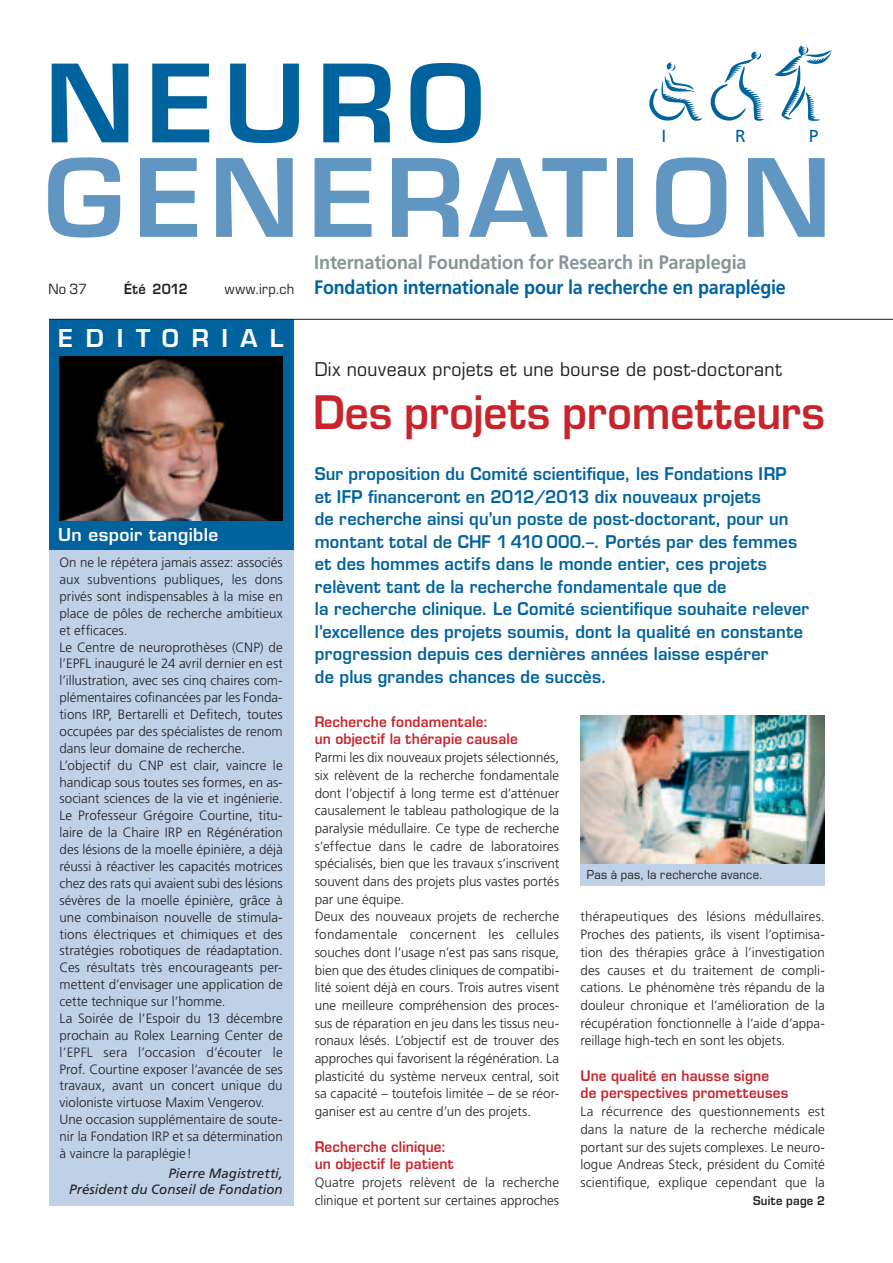
<style>
.page{position:relative;width:893px;height:1263px;background:#fff}
.page>*{position:absolute;margin:0;border:0;box-sizing:border-box;transform-origin:0 0}
.t1{font:600 105px "Eurostile LT";color:#6196c2;scale:1.05 1}
.t2{font:600 105px "Eurostile LT";color:#00639e;scale:1.05 1}
.t3{font:600 45px "Eurostile LT";letter-spacing:.01em;color:#c8242b;scale:.93 1}
.t4{font:600 24px "Eurostile LT";color:#fff}
.t5{font:700 19.5px "Frutiger LT";letter-spacing:-.01em;color:#00639e;scale:.92 1}
.t6{font:700 19.5px "Frutiger LT";letter-spacing:-.01em;color:#86949b;scale:.93 1}
.t7{font:18.45px "Eurostile LT";letter-spacing:.025em;color:#231f20;scale:.95 1}
.t8{font:17.4px "Frutiger";color:#00639e}
.t9{font:600 17.25px "Eurostile LT";letter-spacing:.02em;color:#fff}
.t10{font:600 17.1px/22.5px "Eurostile LT";letter-spacing:.015em;color:#00639e;scale:.95 1}
.t11{font:600 14.25px/17.7px "Eurostile LT";letter-spacing:.015em;color:#c8242b;scale:.95 1}
.t12{font:600 13.65px "Eurostile LT";letter-spacing:-.015em;color:#231f20;scale:.95 1}
.t13{font:13.65px "Eurostile LT";color:#231f20;scale:.95 1}
.t14{font:300 13.5px/16.8px "Frutiger LT";color:#231f20}
.t15{font:italic 13.5px/15.8px "Frutiger LT";letter-spacing:.005em;color:#231f20;text-align:right}
.t16{font:11.85px "Eurostile LT";letter-spacing:.025em;color:#231f20;scale:.95 1}
.t17{font:600 11.85px "Eurostile LT";letter-spacing:.02em;color:#231f20;scale:.95 1}
.s1{font-family:"Eurostile LT";font-weight:400;font-size:13.65px;color:#231f20}
</style>
<div class="page">
<svg style="left:649px;top:62px;width:54px;height:59px"></svg>
<svg style="left:711px;top:52px;width:54px;height:69px"></svg>
<svg style="left:774px;top:45px;width:58px;height:76px"></svg>
<div style="left:49px;top:319px;width:244px;height:886px;background:#bed1e6"></div>
<div style="left:49px;top:319px;width:244px;height:231px;background:#00639e"></div>
<img style="left:60px;top:356px;width:223px;height:164px">
<hr style="left:49px;top:319px;width:844px;height:1px;background:#231f20">
<img style="left:580px;top:715px;width:245px;height:149px">
<div style="left:580px;top:864px;width:245px;height:22px;background:#bed1e6"></div>
<h1 class="t2" style="left:44px;top:38px;width:421px">Neuro</h1>
<h1 class="t1" style="left:44px;top:133px;width:727px">generation</h1>
<h3 class="t6" style="left:314px;top:250px;width:466px">International Foundation for Research in Paraplegia</h3>
<p class="t13" style="left:48px;top:281px;width:42px">No 37</p>
<p class="t12" style="left:124px;top:281px;width:69px">été 2012</p>
<h3 class="t5" style="left:225px;top:276px;width:611px"><span class="s1">www.irp.ch</span> Fondation internationale pour la recherche en paraplégie</h3>
<p class="t8" style="left:661px;top:126px;width:6px">I</p>
<p class="t8" style="left:735px;top:126px;width:12px">R</p>
<p class="t8" style="left:809px;top:126px;width:11px">P</p>
<h3 class="t4" style="left:58px;top:323px;width:219px">Edit orial</h3>
<p class="t9" style="left:58px;top:524px;width:161px">Un espoir tangible</p>
<p class="t14" style="left:60px;top:554px;width:225px">On ne le répétera jamais assez: associés aux subventions publiques, les dons privés sont indispensables à la mise en place de pôles de recherche ambitieux et efficaces.<br>Le Centre de neuroprothèses (CNP) de l’EPFL inauguré le 24 avril dernier en est l’illustration, avec ses cinq chaires com&shy;plémentaires cofinancées par les Fonda&shy;tions IRP, Bertarelli et Defitech, toutes occupées par des spécialistes de renom dans leur domaine de recherche.<br>L’objectif du CNP est clair, vaincre le handicap sous toutes ses formes, en as&shy;sociant sciences de la vie et ingénierie.<br>Le Professeur Grégoire Courtine, titu&shy;laire de la Chaire IRP en Régénération des lésions de la moelle épinière, a déjà réussi à réactiver les capacités motrices chez des rats qui avaient subi des lésions sévères de la moelle épinière, grâce à une combinaison nouvelle de stimula&shy;tions électriques et chimiques et des stratégies robotiques de réadaptation.<br>Ces résultats très encourageants per&shy;mettent d’envisager une application de cette technique sur l’homme.<br>La Soirée de l’Espoir du 13 décembre prochain au Rolex Learning Center de l’EPFL sera l’occasion d’écouter le Prof. Courtine exposer l’avancée de ses travaux, avant un concert unique du violoniste virtuose Maxim Vengerov.<br>Une occasion supplémentaire de soute&shy;nir la Fondation IRP et sa détermination à vaincre la paraplégie!</p>
<p class="t15" style="left:69px;top:1165px;width:215px">Pierre Magistretti,<br>Président du Conseil de Fondation</p>
<h3 class="t7" style="left:315px;top:358px;width:493px">Dix nouveaux projets et une bourse de post-doctorant</h3>
<h2 class="t3" style="left:313px;top:384px;width:552px">Des projets prometteurs</h2>
<p class="t10" style="left:315px;top:463px;width:522px">Sur proposition du Comité scientifique, les Fondations IRP<br>et I FP financeront en 2012/2013 dix nouveaux projets<br>de recherche ainsi qu’un poste de post-doctorant, pour un montant total de CHF 1 410 000.–. Portés par des femmes et des hommes actifs dans le monde entier, ces projets relèvent tant de la recherche fondamentale que de<br>la -recherche clinique. Le Comité scientifique souhaite relever l’excellence des projets soumis, dont la qualité en constante progression depuis ces dernières années laisse espérer<br>de plus grandes chances de succès.</p>
<p class="t11" style="left:315px;top:712px;width:215px">Recherche fondamentale:<br>un objectif la thérapie causale</p>
<p class="t14" style="left:315px;top:749px;width:246px;line-height:17.7px">Parmi les dix nouveaux projets sélectionnés, six relèvent de la recherche fondamentale dont l’objectif à long terme est d’atténuer causalement le tableau pathologique de la paralysie médullaire. Ce type de recherche s’effectue dans le cadre de laboratoires spécialisés, bien que les travaux s’inscrivent souvent dans des projets plus vastes portés par une équipe.<br>Deux des nouveaux projets de recherche fondamentale concernent les cellules souches dont l’usage n’est pas sans risque, bien que des études cliniques de compatibi&shy;lité soient déjà en cours. Trois autres visent une meilleure compréhension des proces&shy;sus de réparation en jeu dans les tissus neu&shy;ronaux lésés. L’objectif est de trouver des approches qui favorisent la régénération. La plasticité du système nerveux central, soit sa capacité – toutefois limitée – de se réor&shy;ganiser est au centre d’un des projets.</p>
<p class="t11" style="left:315px;top:1137px;width:148px">Recherche clinique: un objectif le patient</p>
<p class="t14" style="left:315px;top:1173px;width:246px;line-height:17.7px">Quatre projets relèvent de la recherche clinique et portent sur certaines approches</p>
<p class="t16" style="left:587px;top:867px;width:187px">Pas à pas, la recherche avance.</p>
<p class="t14" style="left:580px;top:908px;width:246px;line-height:17.7px;text-align:justify">thérapeutiques des lésions médullaires.<br>Proches des patients, ils visent l’optimisa&shy;tion des thérapies grâce à l’investigation des causes et du traitement de compli&shy;cations. Le phénomène très répandu de la douleur chronique et l’amélioration de la récupération fonctionnelle à l’aide d’appa&shy;reillage high-tech en sont les objets.</p>
<p class="t11" style="left:580px;top:1066px;width:220px">Une qualité en hausse signe de perspectives prometteuses</p>
<p class="t14" style="left:580px;top:1103px;width:246px;line-height:17.7px;text-align:justify">La récurrence des questionnements est dans la nature de la recherche médicale portant sur des sujets complexes. Le neuro&shy;logue Andreas Steck, président du Comité scientifique, explique cependant que la</p>
<p class="t17" style="left:753px;top:1193px;width:77px">Suite page 2</p>
</div>
